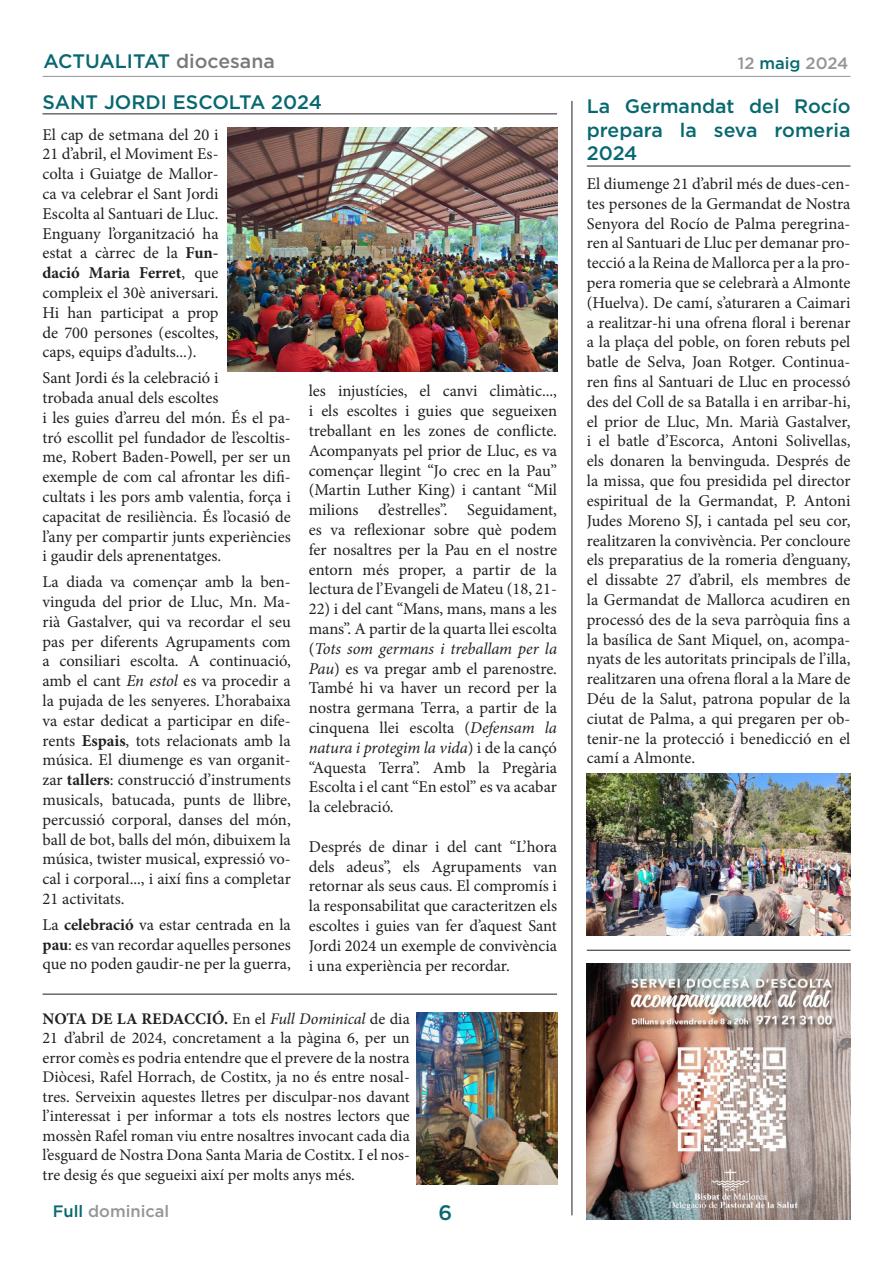
<style>
.page{position:relative;width:893px;height:1263px;background:#fff}
.page>*{position:absolute;margin:0;border:0;box-sizing:border-box;transform-origin:0 0}
.t1{font:500 21px "Gotham";color:#076870}
.TITULO_NOTICIAS{font:500 19.5px/23.4px "Gotham";color:#076870;text-align:justify}
.TEXTO_NOTICIA{font:16.5px/19.8px "Minion Pro";color:#231f20;text-align:justify}
.t2{font:500 16.5px "Gotham";color:#939598}
.SANTORAL_3{font:16.2px/19.5px "Minion Pro";color:#231f20;text-align:justify}
.s1{color:#787a7d}
.s2{color:#076870}
.s3{font-weight:700}
.s4{font-style:italic}
</style>
<div class="page">
<hr style="left:43px;top:76px;width:807px;height:1px;background:#939598">
<img style="left:587px;top:964px;width:263px;height:256px">
<img style="left:417px;top:1012px;width:140px;height:172px">
<hr style="left:43px;top:114px;width:514px;height:1px;background:#231f20">
<img style="left:227px;top:128px;width:330px;height:244px">
<hr style="left:43px;top:994px;width:514px;height:1px;background:#231f20">
<img style="left:587px;top:774px;width:263px;height:161px">
<hr style="left:572px;top:101px;width:1px;height:1114px;background:#231f20">
<hr style="left:587px;top:166px;width:263px;height:1px;background:#231f20">
<hr style="left:587px;top:950px;width:263px;height:1px;background:#231f20">
<p class="TITULO_NOTICIAS" style="left:44px;top:49px;width:233px">ACTUALITAT <span class="s1">diocesana</span></p>
<p class="t2" style="left:738px;top:54px;width:112px">12 <span class="s2">maig</span> 2024</p>
<p class="TITULO_NOTICIAS" style="left:43px;top:90px;width:281px">SANT JORDI ESCOLTA 2024</p>
<p class="TITULO_NOTICIAS" style="left:587px;top:94px;width:265px">La Germandat del Rocío prepara la seva romeria 2024</p>
<p class="TEXTO_NOTICIA" style="left:587px;top:174px;width:265px">El diumenge 21 d’abril més de dues-cen&shy;tes persones de la Germandat de Nostra Senyora del Rocío de Palma peregrina&shy;ren al Santuari de Lluc per demanar pro&shy;tecció a la Reina de Mallorca per a la pro&shy;pera romeria que se celebrarà a Almonte (Huelva). De camí, s’aturaren a Caimari a realitzar-hi una ofrena floral i berenar a la plaça del poble, on foren rebuts pel batle de Selva, Joan Rotger. Continua&shy;ren fins al Santuari de Lluc en processó des del Coll de sa Batalla i en arribar-hi, el prior de Lluc, Mn. Marià Gastalver, i el batle d’Escorca, Antoni Solivellas, els donaren la benvinguda. Després de la missa, que fou presidida pel director espiritual de la Germandat, P. Antoni Judes Moreno SJ, i cantada pel seu cor, realitzaren la convivència. Per concloure els preparatius de la romeria d’enguany, el dissabte 27 d’abril, els membres de la Germandat de Mallorca acudiren en processó des de la seva parròquia fins a la basílica de Sant Miquel, on, acompa&shy;nyats de les autoritats principals de l’illa, realitzaren una ofrena floral a la Mare de Déu de la Salut, patrona popular de la ciutat de Palma, a qui pregaren per ob&shy;tenir-ne la protecció i benedicció en el camí a Almonte.</p>
<p class="TEXTO_NOTICIA" style="left:43px;top:124px;width:178px">El cap de setmana del 20 i 21 d’abril, el Moviment Es&shy;colta i Guiatge de Mallor&shy;ca va celebrar el Sant Jordi Escolta al Santuari de Lluc.<br>Enguany l’organització ha estat a càrrec de la <span class="s3">Fun&shy;dació Maria Ferret</span>, que compleix el 30è aniversari.<br>Hi han participat a prop de 700 persones (escoltes, caps, equips d’adults...).</p>
<p class="TEXTO_NOTICIA" style="left:43px;top:368px;width:250px;text-align:left">Sant Jordi és la celebració i<br>trobada anual dels escoltes<br>i les guies d’arreu del món. És el pa&shy;tró escollit pel fundador de l’escoltis&shy;me, Robert Baden-Powell, per ser un exemple de com cal afrontar les difi&shy;cultats i les pors amb valentia, força i capacitat de resiliència. És l’ocasió de l’any per compartir junts experiències i gaudir dels aprenentatges.</p>
<p class="TEXTO_NOTICIA" style="left:43px;top:572px;width:250px">La diada va començar amb la ben&shy;vinguda del prior de Lluc, Mn. Ma&shy;rià Gastalver, qui va recordar el seu pas per diferents Agrupaments com a consiliari escolta. A continuació, amb el cant <span class="s4">En estol</span> es va procedir a la pujada de les senyeres. L’horabaixa va estar dedicat a participar en dife&shy;rents <span class="s3">Espais</span>, tots relacionats amb la música. El diumenge es van organit&shy;zar <span class="s3">tallers</span>: construcció d’instruments musicals, batucada, punts de llibre, percussió corporal, danses del món, ball de bot, balls del món, dibuixem la música, twister musical, expressió vo&shy;cal i corporal..., i així fins a completar 21 activitats.</p>
<p class="TEXTO_NOTICIA" style="left:43px;top:915px;width:250px">La <span class="s3">celebració</span> va estar centrada en la <span class="s3">pau</span>: es van recordar aquelles persones que no poden gaudir-ne per la guerra,</p>
<p class="TEXTO_NOTICIA" style="left:309px;top:381px;width:250px">les injustícies, el canvi climàtic..., i els escoltes i guies que segueixen treballant en les zones de conflicte.<br>Acompanyats pel prior de Lluc, es va començar llegint “Jo crec en la Pau” (Martin Luther King) i cantant “Mil milions d’estrelles”. Seguidament, es va reflexionar sobre què podem fer nosaltres per la Pau en el nostre entorn més proper, a partir de la lectura de l’Evangeli de Mateu (18, 21-</p>
<p class="TEXTO_NOTICIA" style="left:309px;top:599px;width:250px">22) i del cant “Mans, mans, mans a les mans”. A partir de la quarta llei escolta (<span class="s4">Tots som germans i treballam per la Pau</span>) es va pregar amb el parenostre.<br>També hi va haver un record per la nostra germana Terra, a partir de la cinquena llei escolta (<span class="s4">Defensam la natura i protegim la vida</span>) i de la cançó “Aquesta Terra”. Amb la Pregària Escolta i el cant “En estol” es va acabar la celebració.</p>
<p class="TEXTO_NOTICIA" style="left:309px;top:837px;width:250px">Després de dinar i del cant “L’hora dels adeus”, els Agrupaments van retornar als seus caus. El compromís i la responsabilitat que caracteritzen els escoltes i guies van fer d’aquest Sant Jordi 2024 un exemple de convivència i una experiència per recordar.</p>
<p class="SANTORAL_3" style="left:43px;top:1009px;width:369px"><span class="s3">NOTA DE LA REDACCIÓ.</span> En el <span class="s4">Full Dominical</span> de dia 21 d’abril de 2024, concretament a la pàgina 6, per un error comès es podria entendre que el prevere de la nostra Diòcesi, Rafel Horrach, de Costitx, ja no és entre nosal&shy;tres. Serveixin aquestes lletres per disculpar-nos davant l’interessat i per informar a tots els nostres lectors que mossèn Rafel roman viu entre nosaltres invocant cada dia l’esguard de Nostra Dona Santa Maria de Costitx. I el nos&shy;tre desig és que segueixi així per molts anys més.</p>
<p class="t2" style="left:53px;top:1202px;width:118px"><span class="s2">Full</span> dominical</p>
<p class="t1" style="left:439px;top:1200px;width:15px">6</p>
</div>
